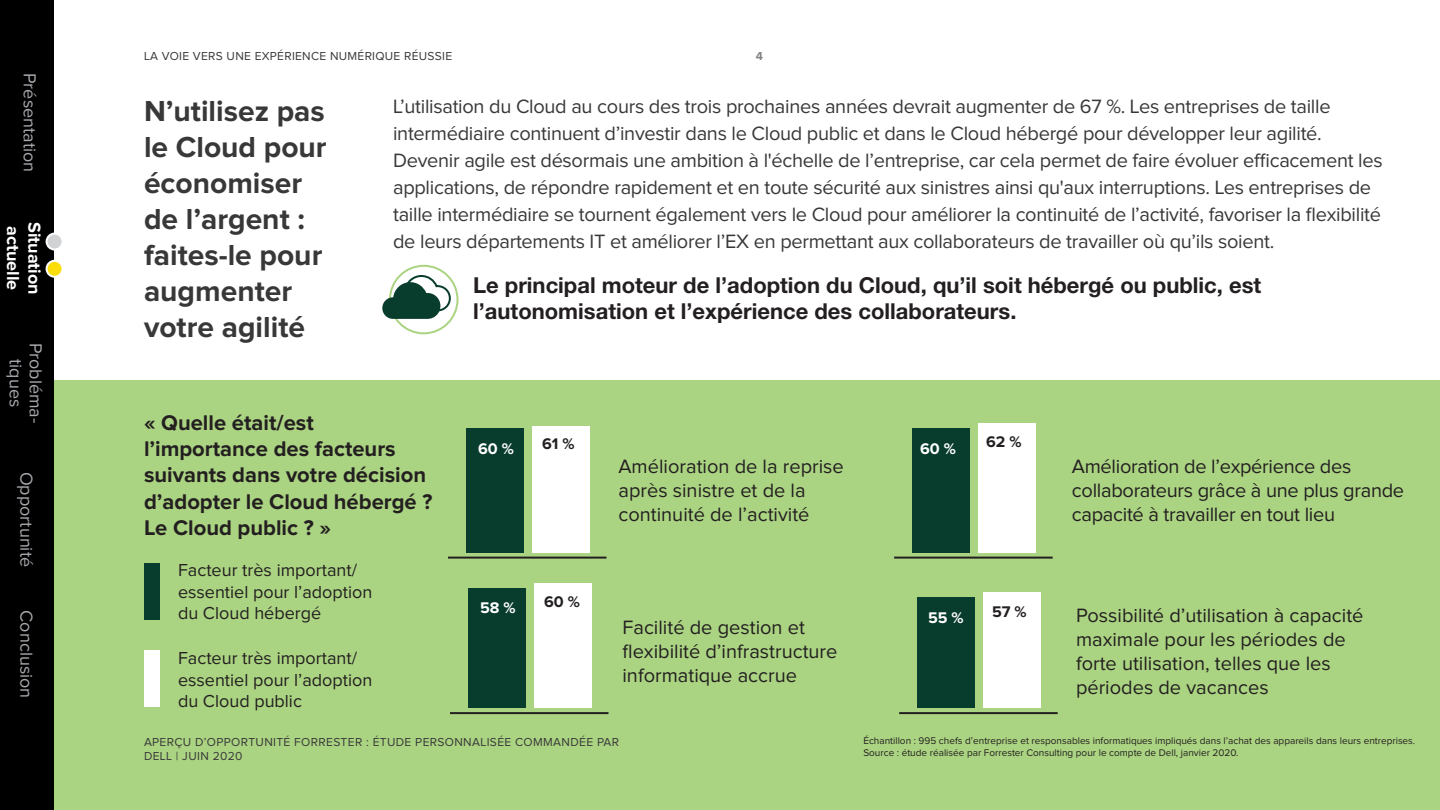
<style>
.page{position:relative;width:1440px;height:810px;background:#fff}
.page>*{position:absolute;margin:0;border:0;box-sizing:border-box;transform-origin:0 0}
.Page_Header{font:700 30px/36px "Proxima Nova";color:#383839}
.Callout_Text_Black{font:700 22px/26px "Helvetica Neue LT Std";color:#231f20}
.Chart_Header{font:700 22px/26.4px "Proxima Nova";color:#231f20}
.Body_Copy{font:20px/27px "Proxima Nova";letter-spacing:-.015em;color:#383839}
.Data_Points{font:20px/24px "Proxima Nova";color:#231f20}
.Chart_Legend_Sample{font:18px/21.6px "Proxima Nova";color:#231f20}
.t1{font:18px/20px "Proxima Nova";color:#a8a9ad;text-align:center}
.Navigation_Active{font:700 18px "Proxima Nova";color:#fff}
.Data_Point_Numbers_W{font:700 16px "Proxima Nova";color:#fff}
.Data_Point_Numbers{font:700 16px "Proxima Nova";color:#231f20}
.t2{font:12px/14.4px "Proxima Nova";letter-spacing:.03em;color:#383839}
.t3{font:700 12px "Proxima Nova";color:#808285}
.Base_and_Source{font:10px "Proxima Nova";color:#231f20}
</style>
<div class="page">
<div style="left:1px;top:381px;width:1439px;height:429px;background:#abd482"></div>
<div style="left:466px;top:428px;width:58px;height:125px;background:#083c2c"></div>
<div style="left:532px;top:426px;width:58px;height:127px;background:#fff"></div>
<hr style="left:448px;top:557px;width:158px;height:2px;background:#231f20">
<div style="left:468px;top:589px;width:58px;height:119px;background:#083c2c"></div>
<div style="left:534px;top:583px;width:58px;height:125px;background:#fff"></div>
<hr style="left:450px;top:712px;width:158px;height:2px;background:#231f20">
<div style="left:912px;top:428px;width:58px;height:125px;background:#083c2c"></div>
<div style="left:978px;top:423px;width:58px;height:130px;background:#fff"></div>
<hr style="left:894px;top:557px;width:159px;height:2px;background:#231f20">
<div style="left:917px;top:597px;width:58px;height:111px;background:#083c2c"></div>
<div style="left:983px;top:592px;width:58px;height:116px;background:#fff"></div>
<hr style="left:899px;top:712px;width:159px;height:2px;background:#231f20">
<div style="left:144px;top:563px;width:16px;height:56px;background:#083c2c"></div>
<div style="left:144px;top:651px;width:16px;height:56px;background:#fff"></div>
<div style="left:389px;top:265px;width:70px;height:69px;border:2px solid #abd482;border-radius:50%"></div>
<svg style="left:382px;top:274px;width:70px;height:49px"></svg>
<div style="left:0;top:0;width:54px;height:810px;background:#000"></div>
<div style="left:47px;top:234px;width:16px;height:16px;background:#d1d2d4;border-radius:50%"></div>
<div style="left:46px;top:233px;width:18px;height:18px;border:2px solid #fff;border-radius:50%"></div>
<div style="left:47px;top:261px;width:16px;height:16px;background:#fadd0b;border-radius:50%"></div>
<div style="left:46px;top:260px;width:18px;height:18px;border:2px solid #fff;border-radius:50%"></div>
<p class="t1" style="left:39px;top:73px;width:101px;rotate:90deg">Présentation</p>
<p class="Navigation_Active" style="left:23px;top:226px;width:66px;rotate:90deg">actuelle</p>
<p class="Navigation_Active" style="left:45px;top:222px;width:75px;rotate:90deg">Situation</p>
<p class="t1" style="left:45px;top:343px;width:82px;rotate:90deg">Probléma&shy;tiques</p>
<p class="t1" style="left:36px;top:472px;width:97px;rotate:90deg">Opportunité</p>
<p class="t1" style="left:36px;top:610px;width:89px;rotate:90deg">Conclusion</p>
<p class="t2" style="left:144px;top:49px;width:310px">LA VOIE VERS UNE EXPÉRIENCE NUMÉRIQUE RÉUSSIE</p>
<p class="t3" style="left:756px;top:49px;width:9px">4</p>
<p class="Page_Header" style="left:144px;top:93px;width:184px">N’utilisez pas le Cloud pour économiser de l’argent : faites-le pour augmenter votre agilité</p>
<p class="Body_Copy" style="left:393px;top:93px;width:991px">L’utilisation du Cloud au cours des trois prochaines années devrait augmenter de 67 %. Les entreprises de taille intermédiaire continuent d’investir dans le Cloud public et dans le Cloud hébergé pour développer leur agilité.<br>Devenir agile est désormais une ambition à l'échelle de l’entreprise, car cela permet de faire évoluer efficacement les applications, de répondre rapidement et en toute sécurité aux sinistres ainsi qu'aux interruptions. Les entreprises de taille intermédiaire se tournent également vers le Cloud pour améliorer la continuité de l’activité, favoriser la flexibilité de leurs départements IT et améliorer l’EX en permettant aux collaborateurs de travailler où qu’ils soient.</p>
<p class="Callout_Text_Black" style="left:473px;top:272px;width:790px">Le principal moteur de l’adoption du Cloud, qu’il soit hébergé ou public, est l’autonomisation et l’expérience des collaborateurs.</p>
<p class="Chart_Header" style="left:144px;top:410px;width:290px">« Quelle était/est l’importance des facteurs suivants dans votre décision d’adopter le Cloud hébergé ?<br>Le Cloud public ? »</p>
<p class="Chart_Legend_Sample" style="left:178px;top:560px;width:196px">Facteur très important/ essentiel pour l’adoption du Cloud hébergé</p>
<p class="Chart_Legend_Sample" style="left:178px;top:648px;width:196px">Facteur très important/ essentiel pour l’adoption du Cloud public</p>
<p class="Data_Point_Numbers_W" style="left:478px;top:439px;width:37px">60 %</p>
<p class="Data_Point_Numbers" style="left:542px;top:435px;width:34px">61 %</p>
<p class="Data_Point_Numbers_W" style="left:480px;top:599px;width:37px">58 %</p>
<p class="Data_Point_Numbers" style="left:544px;top:592px;width:37px">60 %</p>
<p class="Data_Points" style="left:618px;top:456px;width:227px">Amélioration de la reprise après sinistre et de la continuité de l’activité</p>
<p class="Data_Points" style="left:622px;top:616px;width:216px">Facilité de gestion et flexibilité d’infrastructure informatique accrue</p>
<p class="t2" style="left:144px;top:735px;width:477px">APERÇU D’OPPORTUNITÉ FORRESTER : ÉTUDE PERSONNALISÉE COMMANDÉE PAR<br>DELL | JUIN 2020</p>
<p class="Data_Point_Numbers_W" style="left:920px;top:439px;width:37px">60 %</p>
<p class="Data_Point_Numbers" style="left:986px;top:433px;width:37px">62 %</p>
<p class="Data_Point_Numbers_W" style="left:928px;top:609px;width:37px">55 %</p>
<p class="Data_Point_Numbers" style="left:992px;top:602px;width:36px">57 %</p>
<p class="Data_Points" style="left:1072px;top:456px;width:334px">Amélioration de l’expérience des collaborateurs grâce à une plus grande capacité à travailler en tout lieu</p>
<p class="Data_Points" style="left:1076px;top:604px;width:289px">Possibilité d’utilisation à capacité maximale pour les périodes de forte utilisation, telles que les périodes de vacances</p>
<p class="Base_and_Source" style="left:863px;top:736px;width:553px">Échantillon : 995 chefs d’entreprise et responsables informatiques impliqués dans l’achat des appareils dans leurs entreprises.</p>
<p class="Base_and_Source" style="left:863px;top:748px;width:377px">Source : étude réalisée par Forrester Consulting pour le compte de Dell, janvier 2020.</p>
</div>
